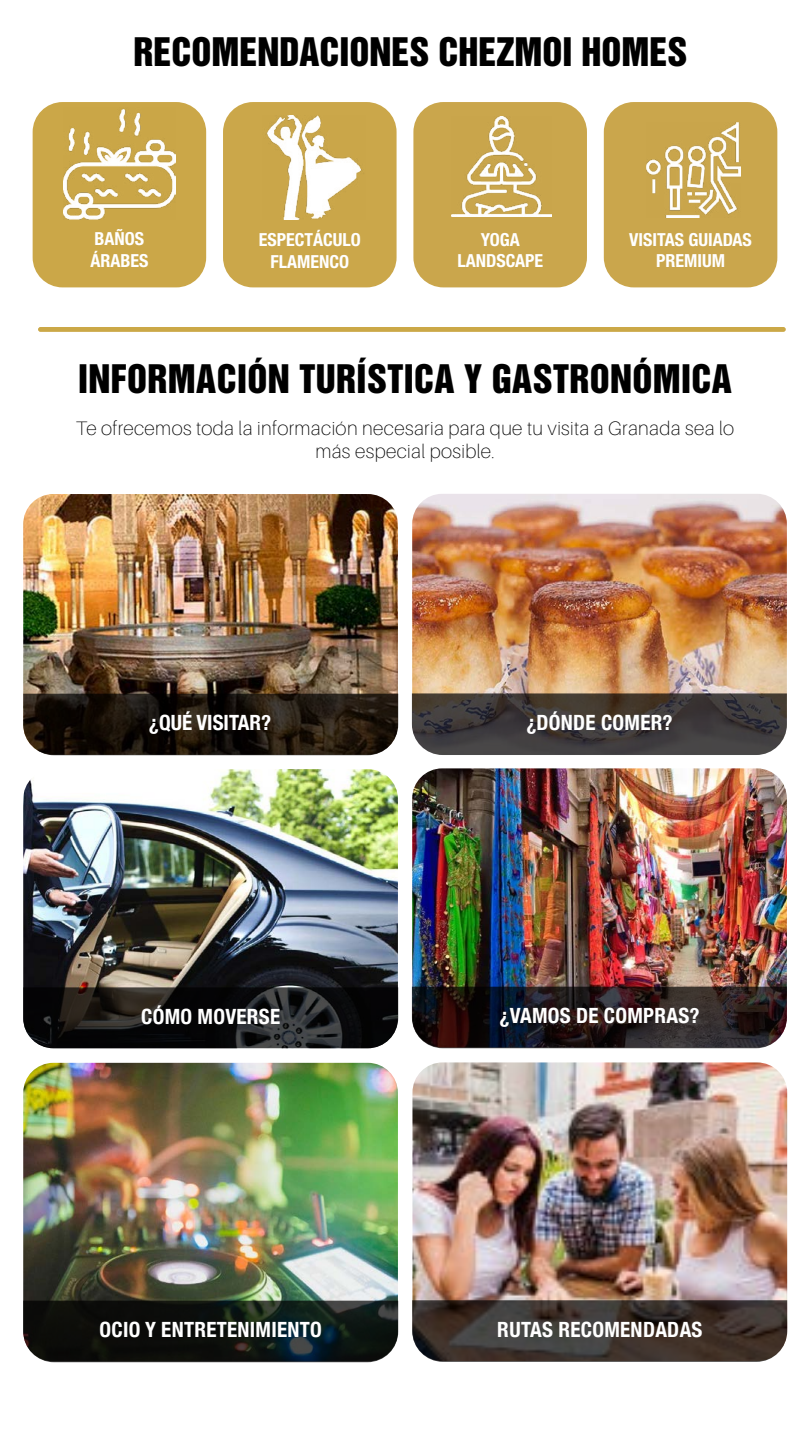
<style>
.page{position:relative;width:810px;height:1440px;background:#fff}
.page>*{position:absolute;margin:0;border:0;box-sizing:border-box;transform-origin:0 0}
.t1{font:36px "Helvetica Inserat";letter-spacing:.01em;color:#000}
.t2{font:700 condensed 21px "Helvetica Neue";letter-spacing:.015em;color:#fff}
.t3{font:100 19.5px/23.4px "Aileron";letter-spacing:.02em;color:#000;text-align:center}
.t4{font:700 condensed 18px/21.6px "Helvetica Neue";color:#fff;text-align:center}
</style>
<div class="page">
<img style="left:23px;top:494px;width:375px;height:200px">
<svg style="left:23px;top:694px;width:375px;height:61px;background:#201810"></svg>
<img style="left:23px;top:1063px;width:375px;height:238px">
<svg style="left:23px;top:1301px;width:375px;height:61px;background:#141a17"></svg>
<img style="left:23px;top:769px;width:375px;height:218px">
<svg style="left:23px;top:987px;width:375px;height:61px;background:#1a191a"></svg>
<img style="left:412px;top:494px;width:375px;height:199px">
<svg style="left:412px;top:693px;width:375px;height:62px;background:#443f3d"></svg>
<img style="left:412px;top:768px;width:375px;height:219px">
<svg style="left:412px;top:987px;width:375px;height:61px;background:#271e21"></svg>
<img style="left:412px;top:1062px;width:375px;height:238px">
<svg style="left:412px;top:1300px;width:375px;height:62px;background:#413834"></svg>
<div style="left:33px;top:102px;width:173px;height:185px;background:#cba748;border-radius:30px"></div>
<img style="left:63px;top:109px;width:113px;height:111px">
<div style="left:413px;top:102px;width:174px;height:185px;background:#caa64c;border-radius:30px"></div>
<img style="left:452px;top:116px;width:100px;height:100px">
<div style="left:604px;top:102px;width:173px;height:185px;background:#caa64c;border-radius:30px"></div>
<img style="left:646px;top:123px;width:95px;height:94px">
<div style="left:38px;top:327px;width:748px;height:5px;background:#cba847;border-radius:2px"></div>
<div style="left:223px;top:102px;width:174px;height:185px;background:#cba74a;border-radius:30px"></div>
<img style="left:266px;top:115px;width:96px;height:105px">
<h1 class="t1" style="left:133px;top:31px;width:556px">RECOMENDACIONES CHEZMOI HOMES</h1>
<p class="t4" style="left:90px;top:228px;width:60px;text-align:left">BAÑOS<br>ÁRABES</p>
<p class="t4" style="left:457px;top:228px;width:87px">YOGA<br>LANDSCAPE</p>
<p class="t4" style="left:629px;top:228px;width:124px">VISITAS GUIADAS<br>PREMIUM</p>
<p class="t4" style="left:259px;top:229px;width:104px">ESPECTÁCULO<br>FLAMENCO</p>
<h1 class="t1" style="left:78px;top:357px;width:655px">INFORMACIÓN TURÍSTICA Y GASTRONÓMICA</h1>
<p class="t3" style="left:76px;top:417px;width:660px">Te ofrecemos toda la información necesaria para que tu visita a Granada sea lo más especial posible.</p>
<p class="t2" style="left:149px;top:710px;width:124px">¿QUÉ VISITAR?</p>
<p class="t2" style="left:526px;top:710px;width:148px">¿DÓNDE COMER?</p>
<p class="t2" style="left:141px;top:1004px;width:141px">CÓMO MOVERSE</p>
<p class="t2" style="left:100px;top:1317px;width:224px">OCIO Y ENTRETENIMIENTO</p>
<p class="t2" style="left:500px;top:1003px;width:202px">¿VAMOS DE COMPRAS?</p>
<p class="t2" style="left:497px;top:1317px;width:207px">RUTAS RECOMENDADAS</p>
</div>
